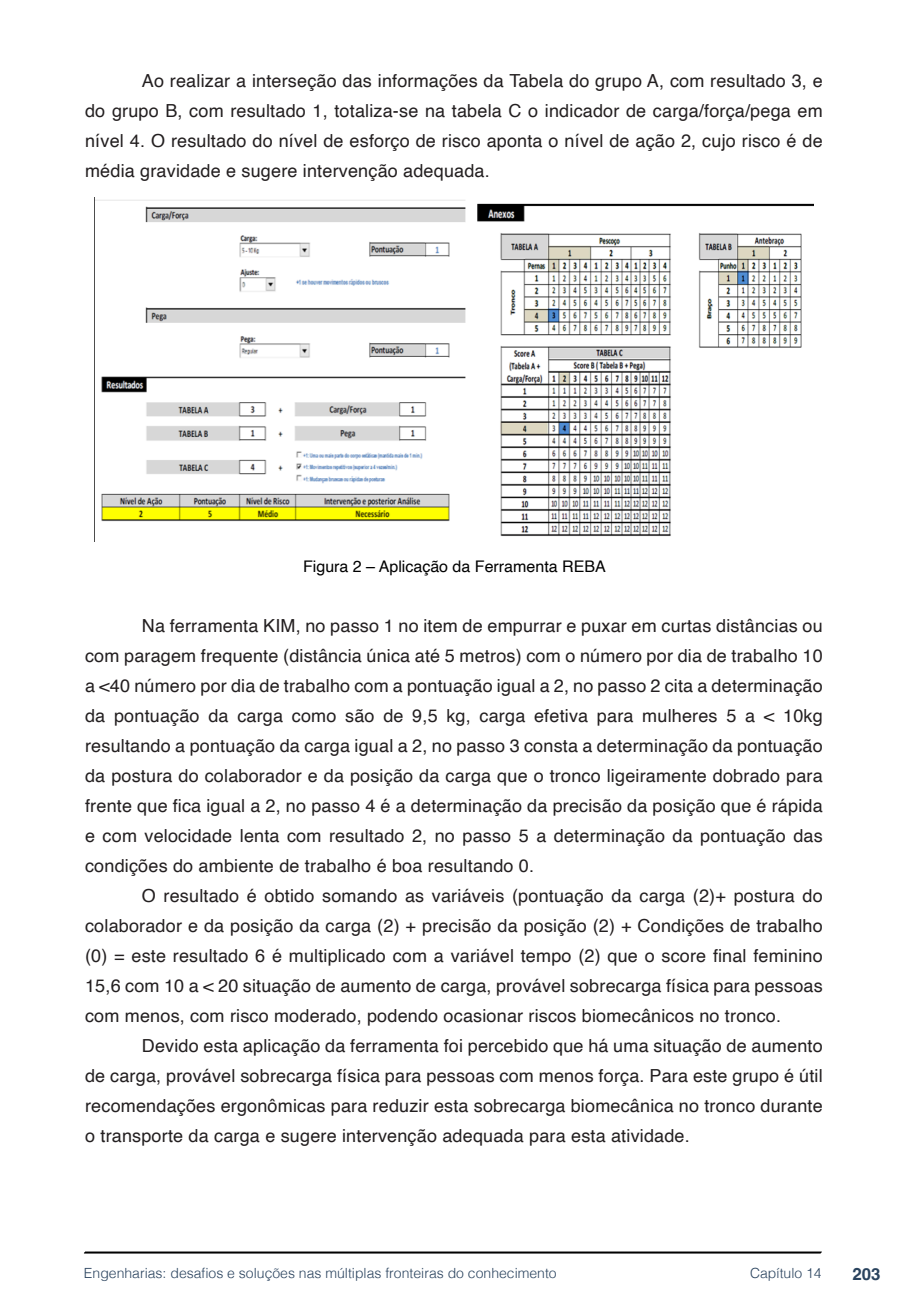
<style>
.page{position:relative;width:908px;height:1304px;background:#fff}
.page>*{position:absolute;margin:0;border:0;box-sizing:border-box;transform-origin:0 0}
.txt{font:18px/30px "Helvetica";letter-spacing:.01em;color:#231f20;text-align:justify}
.t1{font:700 16.8px "Helvetica";color:#2a435e}
.imagens_graf_tab{font:16px "Helvetica";color:#000}
.t2{font:300 14px "Helvetica";color:#2a435e}
</style>
<div class="page">
<svg style="left:84px;top:1251px;width:737px;height:3px;background:#515151"></svg>
<img style="left:94px;top:197px;width:719px;height:344px">
<p class="txt" style="left:85px;top:66px;width:738px;text-indent:57px">Ao realizar a interseção das informações da Tabela do grupo A, com resultado 3, e do grupo B, com resultado 1, totaliza-se na tabela C o indicador de carga/força/pega em nível 4. O resultado do nível de esforço de risco aponta o nível de ação 2, cujo risco é de média gravidade e sugere intervenção adequada.</p>
<p class="imagens_graf_tab" style="left:303px;top:554px;width:304px">Figura 2 – Aplicação da Ferramenta REBA</p>
<p class="txt" style="left:85px;top:611px;width:738px;text-indent:57px">Na ferramenta KIM, no passo 1 no item de empurrar e puxar em curtas distâncias ou com paragem frequente (distância única até 5 metros) com o número por dia de trabalho 10 a &lt;40 número por dia de trabalho com a pontuação igual a 2, no passo 2 cita a determinação da pontuação da carga como são de 9,5 kg, carga efetiva para mulheres 5 a &lt; 10kg resultando a pontuação da carga igual a 2, no passo 3 consta a determinação da pontuação da postura do colaborador e da posição da carga que o tronco ligeiramente dobrado para frente que fica igual a 2, no passo 4 é a determinação da precisão da posição que é rápida e com velocidade lenta com resultado 2, no passo 5 a determinação da pontuação das condições do ambiente de trabalho é boa resultando 0.</p>
<p class="txt" style="left:85px;top:881px;width:738px;text-indent:57px">O resultado é obtido somando as variáveis (pontuação da carga (2)+ postura do colaborador e da posição da carga (2) + precisão da posição (2) + Condições de trabalho (0) = este resultado 6 é multiplicado com a variável tempo (2) que o score final feminino 15,6 com 10 a &lt; 20 situação de aumento de carga, provável sobrecarga física para pessoas com menos, com risco moderado, podendo ocasionar riscos biomecânicos no tronco.</p>
<p class="txt" style="left:85px;top:1031px;width:738px;text-indent:57px">Devido esta aplicação da ferramenta foi percebido que há uma situação de aumento de carga, provável sobrecarga física para pessoas com menos força. Para este grupo é útil recomendações ergonômicas para reduzir esta sobrecarga biomecânica no tronco durante o transporte da carga e sugere intervenção adequada para esta atividade.</p>
<p class="t2" style="left:84px;top:1261px;width:474px">Engenharias: desafios e soluções nas múltiplas fronteiras do conhecimento</p>
<p class="t2" style="left:749px;top:1261px;width:73px">Capítulo 14</p>
<p class="t1" style="left:851px;top:1264px;width:30px">203</p>
</div>
